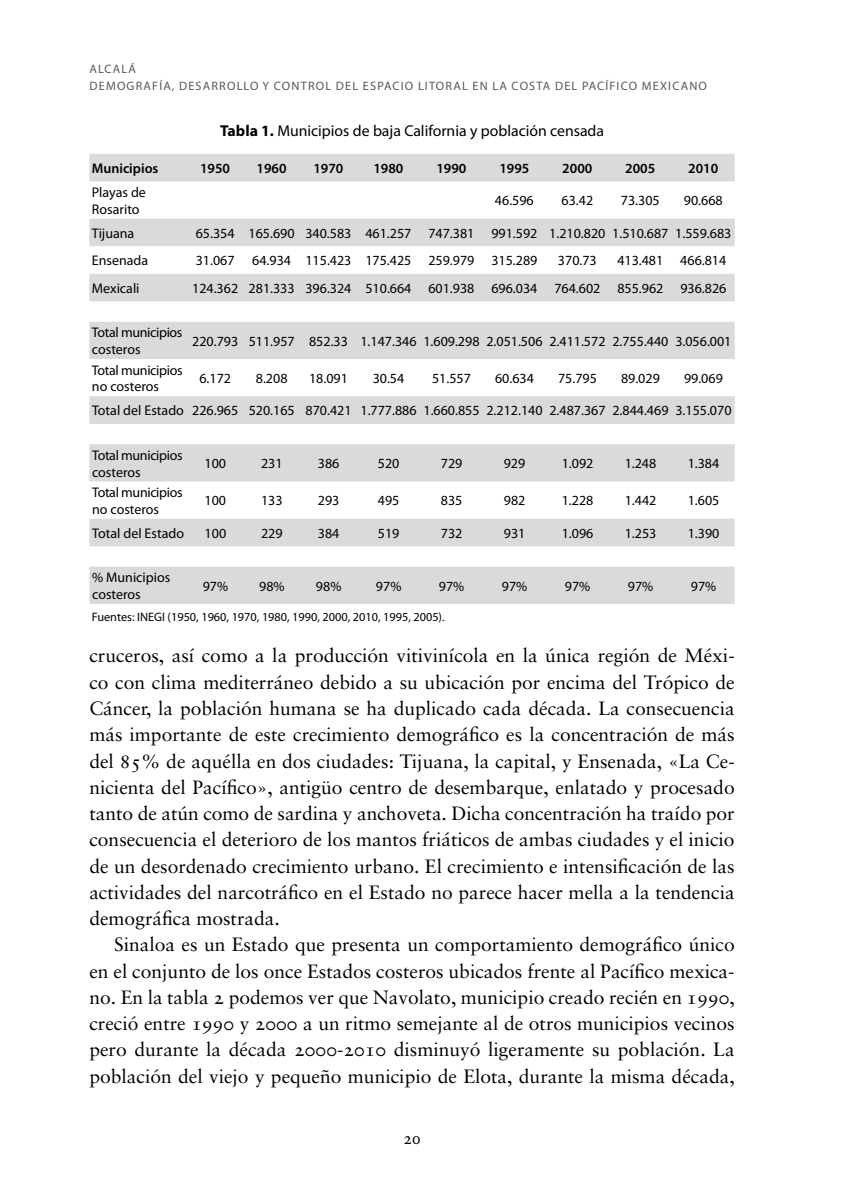
<style>
.page{position:relative;width:844px;height:1191px;background:#fff}
.page>*{position:absolute;margin:0;border:0;box-sizing:border-box;transform-origin:0 0}
.t1{font:19.25px/26.2px "Sabon";color:#000;text-align:justify}
.t2{font:17.5px "Minion Pro";color:#000}
.t3{font:15.75px "Myriad Pro";color:#000}
.t4{font:14px "Myriad Pro";color:#000}
.t5{font:14px/16.8px "Myriad Pro";letter-spacing:-.025em;color:#000}
.t6{font:14px/16.8px "Myriad Pro";letter-spacing:-.005em;color:#000}
.t7{font:600 14px "Myriad Pro";color:#000}
.t8{font:600 14px "Myriad Pro";color:#000}
.t9{font:12.25px/17.5px "Myriad Pro";letter-spacing:.095em;color:#58585a}
.t10{font:12.25px "Myriad Pro";color:#000}
.s1{font-weight:700}
.s2{font-style:inherit}
.s3{font-family:"Sabon Roman SC"}
</style>
<div class="page">
<svg style="left:89px;top:154px;width:645px;height:450px;fill:#d9dadb"></svg>
<p class="t9" style="left:89px;top:60px;width:619px">alcalá<br>demografía, desarrollo y control del espacio litoral en la costa del pacífico mexicano</p>
<p class="t3" style="left:220px;top:121px;width:385px"><span class="s1">Tabla 1.</span> Municipios de baja California y población censada</p>
<p class="t8" style="left:92px;top:159px;width:68px">Municipios</p>
<p class="t7" style="left:200px;top:159px;width:32px">1950</p>
<p class="t7" style="left:256px;top:159px;width:32px">1960</p>
<p class="t7" style="left:313px;top:159px;width:32px">1970</p>
<p class="t7" style="left:373px;top:159px;width:32px">1980</p>
<p class="t7" style="left:436px;top:159px;width:32px">1990</p>
<p class="t7" style="left:499px;top:159px;width:32px">1995</p>
<p class="t7" style="left:562px;top:159px;width:32px">2000</p>
<p class="t7" style="left:625px;top:159px;width:32px">2005</p>
<p class="t7" style="left:688px;top:159px;width:32px">2010</p>
<p class="t6" style="left:92px;top:183px;width:56px">Playas de<br>Rosarito</p>
<p class="t4" style="left:495px;top:192px;width:40px">46<span class="s2">.</span>596</p>
<p class="t4" style="left:561px;top:192px;width:33px">63<span class="s2">.</span>42</p>
<p class="t4" style="left:620px;top:192px;width:40px">73<span class="s2">.</span>305</p>
<p class="t4" style="left:683px;top:192px;width:40px">90<span class="s2">.</span>668</p>
<p class="t6" style="left:92px;top:224px;width:44px">Tijuana</p>
<p class="t4" style="left:196px;top:224px;width:537px">65<span class="s2">.</span>354 165<span class="s2">.</span>690 340<span class="s2">.</span>583 461<span class="s2">.</span>257 747<span class="s2">.</span>381 991<span class="s2">.</span>592 1<span class="s2">.</span>210<span class="s2">.</span>820 1<span class="s2">.</span>510<span class="s2">.</span>687 1<span class="s2">.</span>559<span class="s2">.</span>683</p>
<p class="t6" style="left:92px;top:252px;width:58px">Ensenada</p>
<p class="t4" style="left:196px;top:252px;width:40px">31<span class="s2">.</span>067</p>
<p class="t4" style="left:252px;top:252px;width:286px">64<span class="s2">.</span>934 115<span class="s2">.</span>423 175<span class="s2">.</span>425 259<span class="s2">.</span>979 315<span class="s2">.</span>289</p>
<p class="t4" style="left:558px;top:252px;width:40px">370<span class="s2">.</span>73</p>
<p class="t4" style="left:617px;top:252px;width:110px">413<span class="s2">.</span>481 466<span class="s2">.</span>814</p>
<p class="t6" style="left:92px;top:279px;width:49px">Mexicali</p>
<p class="t4" style="left:192px;top:279px;width:535px">124<span class="s2">.</span>362 281<span class="s2">.</span>333 396<span class="s2">.</span>324 510<span class="s2">.</span>664 601<span class="s2">.</span>938 696<span class="s2">.</span>034 764<span class="s2">.</span>602 855<span class="s2">.</span>962 936<span class="s2">.</span>826</p>
<p class="t5" style="left:92px;top:324px;width:92px">Total municipios costeros</p>
<p class="t4" style="left:192px;top:332px;width:540px">220<span class="s2">.</span>793 511<span class="s2">.</span>957 852<span class="s2">.</span>33 1<span class="s2">.</span>147<span class="s2">.</span>346 1<span class="s2">.</span>609<span class="s2">.</span>298 2<span class="s2">.</span>051<span class="s2">.</span>506 2<span class="s2">.</span>411<span class="s2">.</span>572 2<span class="s2">.</span>755<span class="s2">.</span>440 3<span class="s2">.</span>056<span class="s2">.</span>001</p>
<p class="t5" style="left:92px;top:361px;width:92px">Total municipios no costeros</p>
<p class="t4" style="left:199px;top:369px;width:33px">6<span class="s2">.</span>172</p>
<p class="t4" style="left:256px;top:369px;width:33px">8<span class="s2">.</span>208</p>
<p class="t4" style="left:309px;top:369px;width:40px">18<span class="s2">.</span>091</p>
<p class="t4" style="left:372px;top:369px;width:33px">30<span class="s2">.</span>54</p>
<p class="t4" style="left:432px;top:369px;width:40px">51<span class="s2">.</span>557</p>
<p class="t4" style="left:495px;top:369px;width:40px">60<span class="s2">.</span>634</p>
<p class="t4" style="left:558px;top:369px;width:40px">75<span class="s2">.</span>795</p>
<p class="t4" style="left:621px;top:369px;width:40px">89<span class="s2">.</span>029</p>
<p class="t4" style="left:683px;top:369px;width:40px">99<span class="s2">.</span>069</p>
<p class="t4" style="left:92px;top:402px;width:641px"><span class="s2">Total del Estado</span> 226<span class="s2">.</span>965 520<span class="s2">.</span>165 870<span class="s2">.</span>421 1<span class="s2">.</span>777<span class="s2">.</span>886 1<span class="s2">.</span>660<span class="s2">.</span>855 2<span class="s2">.</span>212<span class="s2">.</span>140 2<span class="s2">.</span>487<span class="s2">.</span>367 2<span class="s2">.</span>844<span class="s2">.</span>469 3<span class="s2">.</span>155<span class="s2">.</span>070</p>
<p class="t5" style="left:92px;top:446px;width:92px">Total municipios costeros</p>
<p class="t4" style="left:204px;top:455px;width:23px">100</p>
<p class="t4" style="left:261px;top:455px;width:23px">231</p>
<p class="t4" style="left:318px;top:455px;width:23px">386</p>
<p class="t4" style="left:378px;top:455px;width:23px">520</p>
<p class="t4" style="left:440px;top:455px;width:23px">729</p>
<p class="t4" style="left:503px;top:455px;width:23px">929</p>
<p class="t4" style="left:561px;top:455px;width:33px">1<span class="s2">.</span>092</p>
<p class="t4" style="left:624px;top:455px;width:33px">1<span class="s2">.</span>248</p>
<p class="t4" style="left:687px;top:455px;width:33px">1<span class="s2">.</span>384</p>
<p class="t5" style="left:92px;top:484px;width:92px">Total municipios no costeros</p>
<p class="t4" style="left:204px;top:492px;width:23px">100</p>
<p class="t4" style="left:261px;top:492px;width:23px">133</p>
<p class="t4" style="left:318px;top:492px;width:23px">293</p>
<p class="t4" style="left:378px;top:492px;width:23px">495</p>
<p class="t4" style="left:440px;top:492px;width:23px">835</p>
<p class="t4" style="left:503px;top:492px;width:23px">982</p>
<p class="t4" style="left:561px;top:492px;width:33px">1<span class="s2">.</span>228</p>
<p class="t4" style="left:624px;top:492px;width:33px">1<span class="s2">.</span>442</p>
<p class="t4" style="left:687px;top:492px;width:33px">1<span class="s2">.</span>605</p>
<p class="t6" style="left:92px;top:524px;width:93px">Total del Estado</p>
<p class="t4" style="left:204px;top:524px;width:23px">100</p>
<p class="t4" style="left:261px;top:524px;width:23px">229</p>
<p class="t4" style="left:318px;top:524px;width:23px">384</p>
<p class="t4" style="left:378px;top:524px;width:23px">519</p>
<p class="t4" style="left:441px;top:524px;width:23px">732</p>
<p class="t4" style="left:503px;top:524px;width:23px">931</p>
<p class="t4" style="left:561px;top:524px;width:33px">1<span class="s2">.</span>096</p>
<p class="t4" style="left:624px;top:524px;width:33px">1<span class="s2">.</span>253</p>
<p class="t4" style="left:687px;top:524px;width:33px">1<span class="s2">.</span>390</p>
<p class="t6" style="left:92px;top:569px;width:80px">% Municipios costeros</p>
<p class="t4" style="left:203px;top:577px;width:27px">97<span class="s2">%</span></p>
<p class="t4" style="left:259px;top:577px;width:27px">98<span class="s2">%</span></p>
<p class="t4" style="left:316px;top:577px;width:27px">98<span class="s2">%</span></p>
<p class="t4" style="left:376px;top:577px;width:27px">97<span class="s2">%</span></p>
<p class="t4" style="left:439px;top:577px;width:27px">97<span class="s2">%</span></p>
<p class="t4" style="left:502px;top:577px;width:27px">97<span class="s2">%</span></p>
<p class="t4" style="left:564px;top:577px;width:27px">97<span class="s2">%</span></p>
<p class="t4" style="left:627px;top:577px;width:27px">97<span class="s2">%</span></p>
<p class="t4" style="left:690px;top:577px;width:27px">97<span class="s2">%</span></p>
<p class="t10" style="left:92px;top:609px;width:354px"><span class="s2">Fuentes: INEGI (</span>1950<span class="s2">,</span> 1960<span class="s2">,</span> 1970<span class="s2">,</span> 1980<span class="s2">,</span> 1990<span class="s2">,</span> 2000<span class="s2">,</span> 2010<span class="s2">,</span> 1995<span class="s2">,</span> 2005<span class="s2">).</span></p>
<p class="t1" style="left:89px;top:642px;width:646px">cruceros, así como a la producción vitivinícola en la única región de Méxi&shy;co con clima mediterráneo debido a su ubicación por encima del Trópico de Cáncer, la población humana se ha duplicado cada década. La consecuencia más importante de este crecimiento demográfico es la concentración de más del <span class="s3">85</span>% de aquélla en dos ciudades: Tijuana, la capital, y Ensenada, «La Ce&shy;nicienta del Pacífico», antigüo centro de desembarque, enlatado y procesado tanto de atún como de sardina y anchoveta. Dicha concentración ha traído por consecuencia el deterioro de los mantos friáticos de ambas ciudades y el inicio de un desordenado crecimiento urbano. El crecimiento e intensificación de las actividades del narcotráfico en el Estado no parece hacer mella a la tendencia demográfica mostrada.</p>
<p class="t1" style="left:89px;top:931px;width:646px;text-indent:25px">Sinaloa es un Estado que presenta un comportamiento demográfico único en el conjunto de los once Estados costeros ubicados frente al Pacífico mexica&shy;no. En la tabla <span class="s3">2</span> podemos ver que Navolato, municipio creado recién en <span class="s3">1990</span>, creció entre <span class="s3">1990</span> y <span class="s3">2000</span> a un ritmo semejante al de otros municipios vecinos pero durante la década <span class="s3">2000</span>-<span class="s3">2010</span> disminuyó ligeramente su población. La población del viejo y pequeño municipio de Elota, durante la misma década,</p>
<p class="t2" style="left:403px;top:1126px;width:19px">20</p>
</div>
